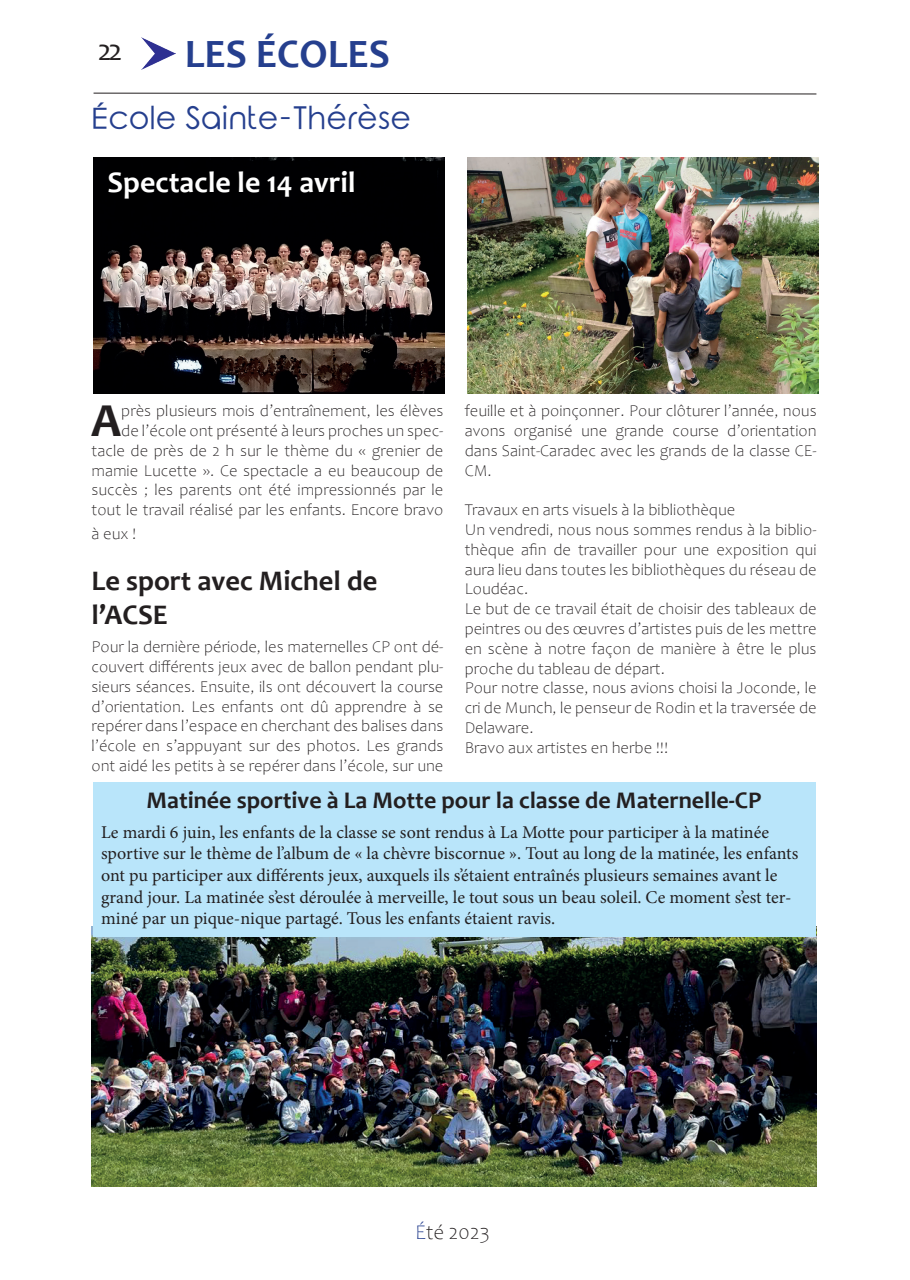
<style>
.page{position:relative;width:910px;height:1280px;background:#fff}
.page>*{position:absolute;margin:0;border:0;box-sizing:border-box;transform-origin:0 0}
.t1{font:700 47.7px "Candara";color:#231f20}
.t2{font:700 40.5px "Candara";color:#253f8e}
.t3{font:31.5px "Rounded Elegance";color:#253f8e}
.t4{font:700 30px "Candara";color:#fff}
.t5{font:30px "Candara";color:#231f20}
.t6{font:700 28.5px/34.2px "Candara";color:#231f20}
.t7{font:700 24px "Candara";color:#231f20}
.t8{font:300 21px "Candara";color:#231f20}
.t9{font:18px/21.6px "Minion Pro";color:#231f20}
.t10{font:300 16.5px/19.8px "Candara";color:#231f20;text-align:justify}
.s1{color:#253f8e}
</style>
<div class="page">
<svg style="left:93px;top:92px;width:724px;height:3px"></svg>
<img style="left:94px;top:157px;width:350px;height:236px">
<img style="left:92px;top:927px;width:724px;height:260px">
<img style="left:468px;top:157px;width:350px;height:236px">
<div style="left:93px;top:782px;width:722px;height:154px;background:#b9e5fa"></div>
<img style="left:141px;top:37px;width:35px;height:33px">
<h3 class="t5" style="left:98px;top:32px;width:26px">22</h3>
<h2 class="t2" style="left:185px;top:28px;width:207px">LES ÉCOLES</h2>
<h3 class="t3" style="left:91px;top:100px;width:322px">École Sainte-Thérèse</h3>
<h3 class="t4" style="left:108px;top:164px;width:250px">Spectacle le 14 avril</h3>
<p class="t10" style="left:92px;top:401px;width:353px;text-align:right">près plusieurs mois d’entraînement, les élèves<br>de l’école ont présenté à leurs proches un spec&shy;tacle de près de 2 h sur le thème du « grenier de mamie Lucette ». Ce spectacle a eu beaucoup de succès ; les parents ont été impressionnés par le tout le travail réalisé par les enfants. Encore bravo</p>
<p class="t10" style="left:92px;top:523px;width:46px">à eux !</p>
<h3 class="t6" style="left:92px;top:563px;width:287px">Le sport avec Michel de l’ACSE</h3>
<p class="t10" style="left:92px;top:637px;width:353px">Pour la dernière période, les maternelles CP ont dé&shy;couvert différents jeux avec de ballon pendant plu&shy;sieurs séances. Ensuite, ils ont découvert la course d’orientation. Les enfants ont dû apprendre à se repérer dans l’espace en cherchant des balises dans l’école en s’appuyant sur des photos. Les grands ont aidé les petits à se repérer dans l’école, sur une</p>
<h1 class="t1" style="left:91px;top:390px;width:32px">A</h1>
<p class="t10" style="left:465px;top:401px;width:353px">feuille et à poinçonner. Pour clôturer l’année, nous avons organisé une grande course d’orientation dans Saint-Caradec avec les grands de la classe CE-CM.</p>
<p class="t10" style="left:465px;top:500px;width:353px;text-align:left">Travaux en arts visuels à la bibliothèque<br>Un vendredi, nous nous sommes rendus à la biblio&shy;thèque afin de travailler pour une exposition qui aura lieu dans toutes les bibliothèques du réseau de Loudéac.<br>Le but de ce travail était de choisir des tableaux de peintres ou des œuvres d’artistes puis de les mettre en scène à notre façon de manière à être le plus proche du tableau de départ.<br>Pour notre classe, nous avions choisi la Joconde, le cri de Munch, le penseur de Rodin et la traversée de Delaware.<br>Bravo aux artistes en herbe !!!</p>
<h3 class="t7" style="left:147px;top:785px;width:616px">Matinée sportive à La Motte pour la classe de Maternelle-CP</h3>
<p class="t9" style="left:101px;top:821px;width:699px">Le mardi 6 juin, les enfants de la classe se sont rendus à La Motte pour participer à la matinée sportive sur le thème de l’album de « la chèvre biscornue ». Tout au long de la matinée, les enfants ont pu participer aux différents jeux, auxquels ils s’étaient entraînés plusieurs semaines avant le grand jour. La matinée s’est déroulée à merveille, le tout sous un beau soleil. Ce moment s’est ter&shy;miné par un pique-nique partagé. Tous les enfants étaient ravis.</p>
<p class="t8" style="left:415px;top:1220px;width:76px"><span class="s1">É</span>té 2023</p>
</div>
